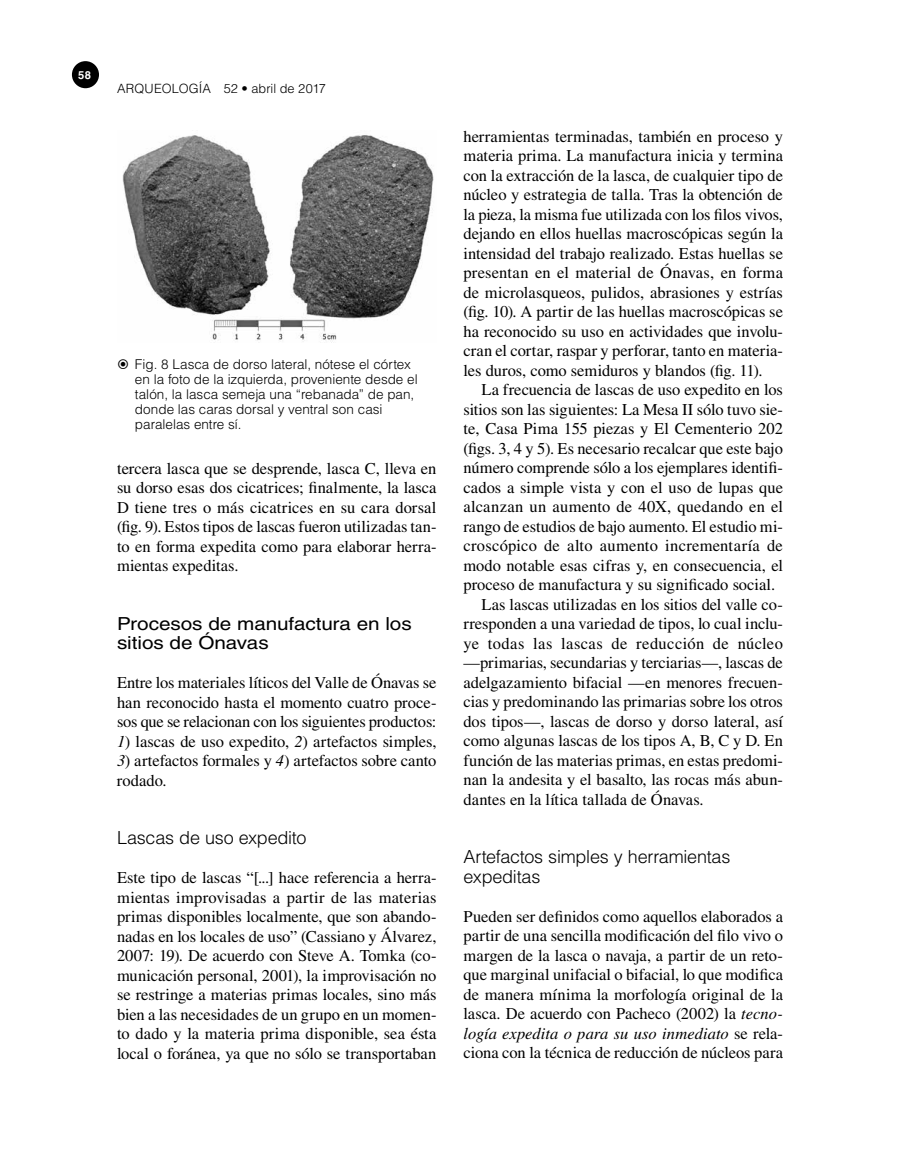
<style>
.page{position:relative;width:900px;height:1170px;background:#fff}
.page>*{position:absolute;margin:0;border:0;box-sizing:border-box;transform-origin:0 0}
.t1{font:300 18px/19.5px "Helvetica LT Std";letter-spacing:-.015em;color:#000}
.t2{font:18px/19.5px "Helvetica LT Std";letter-spacing:-.005em;color:#000;scale:1.15 1}
.t3{font:16.5px/19.5px "Times LT Std";letter-spacing:.005em;color:#000;text-align:justify}
.t4{font:16.5px "Times LT Std";letter-spacing:-.015em;color:#000}
.t5{font:16.5px "Times LT Std";letter-spacing:.025em;color:#000}
.t6{font:300 13.5px/15px "Helvetica LT Std";color:#000}
.t7{font:300 12.75px "Helvetica LT Std";letter-spacing:.005em;color:#000}
.t8{font:700 11.1px "Helvetica LT Std";color:#fff}
.s1{font-style:italic}
</style>
<div class="page">
<div style="left:72px;top:61px;width:27px;height:27px;background:#000;border-radius:50%"></div>
<img style="left:122px;top:135px;width:312px;height:207px">
<p class="t8" style="left:78px;top:68px;width:14px">58</p>
<p class="t7" style="left:117px;top:81px;width:211px">ARQUEOLOGÍA 52 • abril de 2017</p>
<p class="t6" style="left:135px;top:356px;width:284px">Fig. 8 Lasca de dorso lateral, nótese el córtex en la foto de la izquierda, proveniente desde el talón, la lasca semeja una “rebanada” de pan, donde las caras dorsal y ventral son casi paralelas entre sí.</p>
<p class="t3" style="left:117px;top:459px;width:321px">tercera lasca que se desprende, lasca C, lleva en su dorso esas dos cicatrices; finalmente, la lasca D tiene tres o más cicatrices en su cara dorsal (fig. 9). Estos tipos de lascas fueron utilizadas tan&shy;to en forma expedita como para elaborar herra&shy;mientas expeditas.</p>
<p class="t2" style="left:117px;top:614px;width:258px">Procesos de manufactura en los sitios de Ónavas</p>
<p class="t3" style="left:117px;top:673px;width:321px">Entre los materiales líticos del Valle de Ónavas se han reconocido hasta el momento cuatro proce&shy;sos que se relacionan con los siguientes productos:</p>
<p class="t3" style="left:117px;top:732px;width:321px"><span class="s1">1</span>) lascas de uso expedito, <span class="s1">2</span>) artefactos simples,</p>
<p class="t3" style="left:117px;top:751px;width:321px"><span class="s1">3</span>) artefactos formales y <span class="s1">4</span>) artefactos sobre canto rodado.</p>
<p class="t1" style="left:117px;top:828px;width:191px">Lascas de uso expedito</p>
<p class="t3" style="left:117px;top:868px;width:321px">Este tipo de lascas “[...] hace referencia a herra&shy;mientas improvisadas a partir de las materias primas disponibles localmente, que son abando&shy;nadas en los locales de uso” (Cassiano y Álvarez, 2007: 19). De acuerdo con Steve A. Tomka (co&shy;municación personal, 2001), la improvisación no se restringe a materias primas locales, sino más bien a las necesidades de un grupo en un momen&shy;to dado y la materia prima disponible, sea ésta local o foránea, ya que no sólo se transportaban</p>
<p class="t3" style="left:464px;top:126px;width:321px">herramientas terminadas, también en proceso y materia prima. La manufactura inicia y termina con la extracción de la lasca, de cualquier tipo de núcleo y estrategia de talla. Tras la obtención de la pieza, la misma fue utilizada con los filos vivos, dejando en ellos huellas macroscópicas según la intensidad del trabajo realizado. Estas huellas se presentan en el material de Ónavas, en forma de microlasqueos, pulidos, abrasiones y estrías (fig. 10). A partir de las huellas macroscópicas se ha reconocido su uso en actividades que involu&shy;cran el cortar, raspar y perforar, tanto en materia&shy;les duros, como semiduros y blandos (fig. 11).</p>
<p class="t3" style="left:482px;top:380px;width:303px">La frecuencia de lascas de uso expedito en los</p>
<p class="t4" style="left:464px;top:400px;width:321px">sitios son las siguientes: La Mesa II sólo tuvo sie-</p>
<p class="t3" style="left:464px;top:419px;width:321px">te, Casa Pima 155 piezas y El Cementerio 202</p>
<p class="t3" style="left:464px;top:438px;width:321px">(figs. 3, 4 y 5). Es necesario recalcar que este bajo</p>
<p class="t3" style="left:464px;top:458px;width:321px">número comprende sólo a los ejemplares identifi-</p>
<p class="t3" style="left:464px;top:477px;width:321px">cados a simple vista y con el uso de lupas que</p>
<p class="t3" style="left:464px;top:497px;width:321px">alcanzan un aumento de 40X, quedando en el</p>
<p class="t3" style="left:464px;top:516px;width:321px">rango de estudios de bajo aumento. El estudio mi-</p>
<p class="t3" style="left:464px;top:536px;width:321px">croscópico de alto aumento incrementaría de</p>
<p class="t3" style="left:464px;top:555px;width:321px">modo notable esas cifras y, en consecuencia, el</p>
<p class="t3" style="left:464px;top:575px;width:313px">proceso de manufactura y su significado social.</p>
<p class="t3" style="left:482px;top:595px;width:303px">Las lascas utilizadas en los sitios del valle co-</p>
<p class="t3" style="left:464px;top:614px;width:321px">rresponden a una variedad de tipos, lo cual inclu-</p>
<p class="t5" style="left:464px;top:634px;width:321px">ye todas las lascas de reducción de núcleo</p>
<p class="t3" style="left:464px;top:653px;width:321px">—primarias, secundarias y terciarias—, lascas de</p>
<p class="t3" style="left:464px;top:673px;width:321px">adelgazamiento bifacial —en menores frecuen-</p>
<p class="t3" style="left:464px;top:692px;width:321px">cias y predominando las primarias sobre los otros</p>
<p class="t3" style="left:464px;top:712px;width:321px">dos tipos—, lascas de dorso y dorso lateral, así</p>
<p class="t3" style="left:464px;top:731px;width:321px">como algunas lascas de los tipos A, B, C y D. En</p>
<p class="t3" style="left:464px;top:751px;width:321px">función de las materias primas, en estas predomi-</p>
<p class="t3" style="left:464px;top:770px;width:321px">nan la andesita y el basalto, las rocas más abun-</p>
<p class="t3" style="left:464px;top:790px;width:242px">dantes en la lítica tallada de Ónavas.</p>
<p class="t1" style="left:464px;top:847px;width:268px">Artefactos simples y herramientas expeditas</p>
<p class="t3" style="left:464px;top:906px;width:321px">Pueden ser definidos como aquellos elaborados a partir de una sencilla modificación del filo vivo o margen de la lasca o navaja, a partir de un reto&shy;que marginal unifacial o bifacial, lo que modifica de manera mínima la morfología original de la lasca. De acuerdo con Pacheco (2002) la <span class="s1">tecno&shy;logía expedita o para su uso inmediato</span> se rela&shy;ciona con la técnica de reducción de núcleos para</p>
</div>
